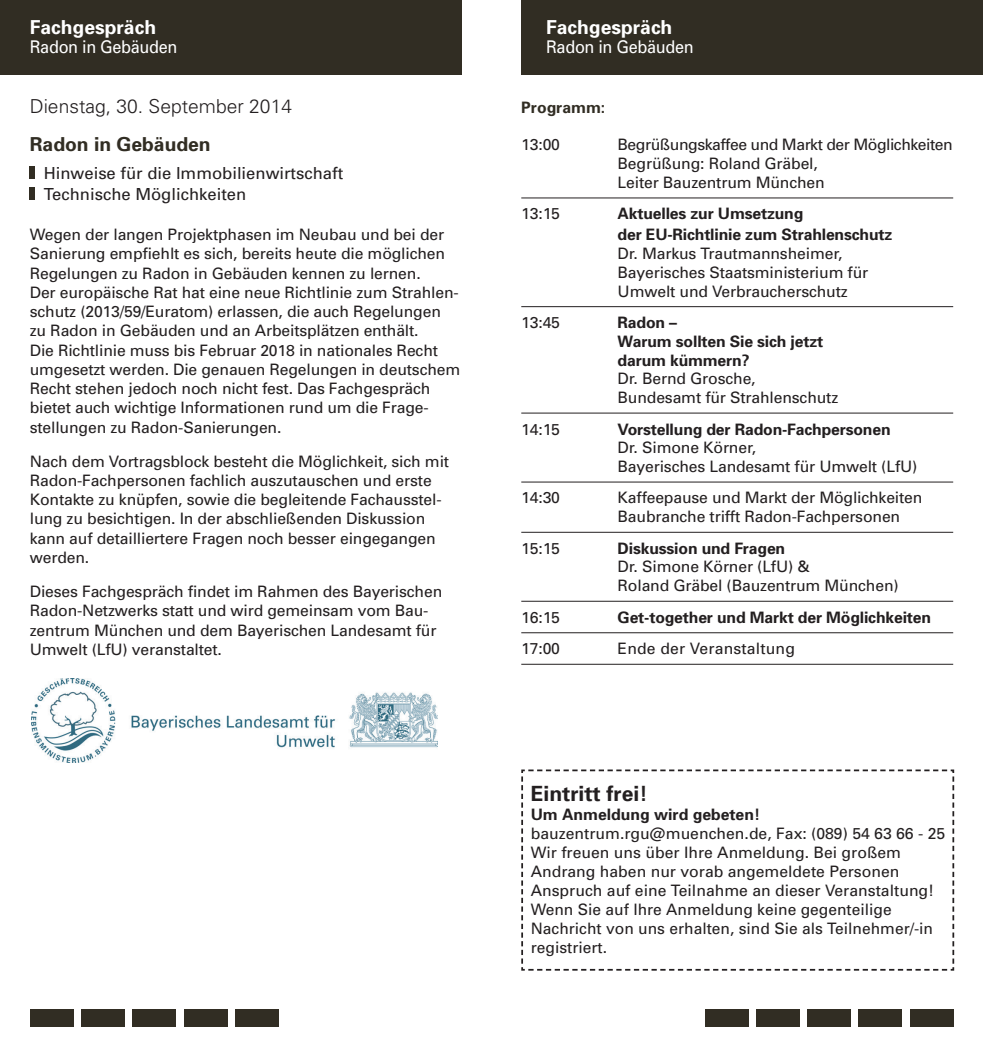
<style>
.page{position:relative;width:983px;height:1042px;background:#fff}
.page>*{position:absolute;margin:0;border:0;box-sizing:border-box;transform-origin:0 0}
.t1{font:700 21px "Univers";color:#231f20}
.t2{font:300 19.25px "Univers";color:#231f20}
.t3{font:700 19.25px "Univers";color:#fff}
.t4{font:700 19.25px "Univers";color:#312d23}
.t5{font:700 18.38px "Univers";color:#fff}
.t6{font:17.5px "Univers";letter-spacing:-.02em;color:#fff;scale:.93 1}
.t7{font:16.62px/21px "Univers";color:#231f20}
.t8{font:15.75px/19.2px "Univers";letter-spacing:-.01em;color:#231f20}
.t9{font:700 15.75px/18.7px "Univers";letter-spacing:-.01em;color:#231f20}
.t10{font:15.75px "Univers";letter-spacing:.01em;color:#231f20}
.t11{font:700 15.75px "Univers";color:#312d23}
</style>
<div class="page">
<div style="left:30px;top:1009px;width:44px;height:18px;background:#312d23"></div>
<div style="left:704px;top:1009px;width:44px;height:18px;background:#312d23"></div>
<div style="left:133px;top:1009px;width:43px;height:18px;background:#312d23"></div>
<div style="left:807px;top:1009px;width:43px;height:18px;background:#312d23"></div>
<div style="left:235px;top:1009px;width:43px;height:18px;background:#312d23"></div>
<div style="left:909px;top:1009px;width:43px;height:18px;background:#312d23"></div>
<div style="left:82px;top:1009px;width:43px;height:18px;background:#312d23"></div>
<div style="left:756px;top:1009px;width:43px;height:18px;background:#312d23"></div>
<div style="left:184px;top:1009px;width:43px;height:18px;background:#312d23"></div>
<div style="left:858px;top:1009px;width:43px;height:18px;background:#312d23"></div>
<div style="left:0;top:0;width:461px;height:74px;background:#312d23"></div>
<div style="left:521px;top:0;width:461px;height:74px;background:#312d23"></div>
<div style="left:30px;top:166px;width:5px;height:13px;background:#312d23"></div>
<div style="left:30px;top:187px;width:5px;height:13px;background:#312d23"></div>
<hr style="left:521px;top:197px;width:431px;height:1px;background:#231f20">
<hr style="left:521px;top:306px;width:431px;height:1px;background:#231f20">
<hr style="left:521px;top:413px;width:431px;height:1px;background:#231f20">
<hr style="left:521px;top:481px;width:431px;height:1px;background:#231f20">
<hr style="left:521px;top:532px;width:431px;height:1px;background:#231f20">
<hr style="left:521px;top:601px;width:431px;height:1px;background:#231f20">
<hr style="left:521px;top:632px;width:431px;height:1px;background:#231f20">
<hr style="left:521px;top:664px;width:431px;height:1px;background:#231f20">
<svg style="left:521px;top:769px;width:433px;height:202px"></svg>
<img style="left:32px;top:678px;width:405px;height:84px">
<p class="t3" style="left:30px;top:15px;width:128px">Fachgespräch</p>
<p class="t6" style="left:30px;top:37px;width:160px">Radon in Gebäuden</p>
<p class="t2" style="left:30px;top:95px;width:264px">Dienstag, 30. September 2014</p>
<p class="t4" style="left:30px;top:132px;width:182px">Radon in Gebäuden</p>
<p class="t7" style="left:44px;top:163px;width:301px">Hinweise für die Immobilienwirtschaft<br>Technische Möglichkeiten</p>
<p class="t8" style="left:30px;top:225px;width:432px">Wegen der langen Projektphasen im Neubau und bei der Sanierung empfiehlt es sich, bereits heute die möglichen Regelungen zu Radon in Gebäuden kennen zu lernen.<br>Der europäische Rat hat eine neue Richtlinie zum Strahlen&shy;schutz (2013/59/Euratom) erlassen, die auch Regelungen zu Radon in Gebäuden und an Arbeitsplätzen enthält.<br>Die Richtlinie muss bis Februar 2018 in nationales Recht umgesetzt werden. Die genauen Regelungen in deutschem Recht stehen jedoch noch nicht fest. Das Fachgespräch bietet auch wichtige Informationen rund um die Frage&shy;stellungen zu Radon-Sanierungen.</p>
<p class="t8" style="left:30px;top:452px;width:421px">Nach dem Vortragsblock besteht die Möglichkeit, sich mit Radon-Fachpersonen fachlich auszutauschen und erste Kontakte zu knüpfen, sowie die begleitende Fachausstel&shy;lung zu besichtigen. In der abschließenden Diskussion kann auf detailliertere Fragen noch besser eingegangen werden.</p>
<p class="t8" style="left:30px;top:582px;width:414px">Dieses Fachgespräch findet im Rahmen des Bayerischen Radon-Netzwerks statt und wird gemeinsam vom Bau&shy;zentrum München und dem Bayerischen Landesamt für Umwelt (LfU) veranstaltet.</p>
<p class="t5" style="left:546px;top:7px;width:95px">Fachforum</p>
<p class="t3" style="left:546px;top:15px;width:128px">Fachgespräch</p>
<p class="t6" style="left:546px;top:37px;width:160px">Radon in Gebäuden</p>
<p class="t11" style="left:521px;top:98px;width:85px">Programm:</p>
<p class="t8" style="left:521px;top:135px;width:40px">13:00</p>
<p class="t8" style="left:617px;top:136px;width:336px;line-height:18.7px">Begrüßungskaffee und Markt der Möglichkeiten<br>Begrüßung: Roland Gräbel,<br>Leiter Bauzentrum München</p>
<p class="t8" style="left:521px;top:204px;width:40px">13:15</p>
<p class="t9" style="left:617px;top:203px;width:276px;line-height:21px">Aktuelles zur Umsetzung<br>der EU-Richtlinie zum Strahlenschutz</p>
<p class="t8" style="left:617px;top:244px;width:252px;line-height:18.7px">Dr. Markus Trautmannsheimer,<br>Bayerisches Staatsministerium für<br>Umwelt und Verbraucherschutz</p>
<p class="t8" style="left:521px;top:313px;width:40px">13:45</p>
<p class="t9" style="left:617px;top:313px;width:207px">Radon –<br>Warum sollten Sie sich jetzt darum kümmern?</p>
<p class="t8" style="left:617px;top:369px;width:222px;line-height:18.7px">Dr. Bernd Grosche,<br>Bundesamt für Strahlenschutz</p>
<p class="t8" style="left:521px;top:419px;width:40px">14:15</p>
<p class="t9" style="left:617px;top:419px;width:274px">Vorstellung der Radon-Fachpersonen</p>
<p class="t8" style="left:617px;top:438px;width:301px;line-height:18.7px">Dr. Simone Körner,<br>Bayerisches Landesamt für Umwelt (LfU)</p>
<p class="t8" style="left:521px;top:488px;width:40px">14:30</p>
<p class="t8" style="left:617px;top:489px;width:306px;line-height:18.7px">Kaffeepause und Markt der Möglichkeiten<br>Baubranche trifft Radon-Fachpersonen</p>
<p class="t8" style="left:521px;top:539px;width:40px">15:15</p>
<p class="t9" style="left:617px;top:539px;width:169px">Diskussion und Fragen</p>
<p class="t8" style="left:617px;top:558px;width:282px;line-height:18.7px">Dr. Simone Körner (LfU) &amp;<br>Roland Gräbel (Bauzentrum München)</p>
<p class="t8" style="left:521px;top:608px;width:40px">16:15</p>
<p class="t9" style="left:617px;top:608px;width:315px">Get-together und Markt der Möglichkeiten</p>
<p class="t8" style="left:521px;top:639px;width:40px">17:00</p>
<p class="t10" style="left:617px;top:639px;width:179px">Ende der Veranstaltung</p>
<h1 class="t1" style="left:530px;top:781px;width:118px">Eintritt frei!</h1>
<p class="t9" style="left:530px;top:805px;width:231px">Um Anmeldung wird gebeten!</p>
<p class="t8" style="left:530px;top:824px;width:416px">bauzentrum.rgu@muenchen.de, Fax: (089) 54 63 66 - 25<br>Wir freuen uns über Ihre Anmeldung. Bei großem Andrang haben nur vorab angemeldete Personen Anspruch auf eine Teilnahme an dieser Veranstaltung!<br>Wenn Sie auf Ihre Anmeldung keine gegenteilige Nachricht von uns erhalten, sind Sie als Teilnehmer/-in registriert.</p>
</div>
